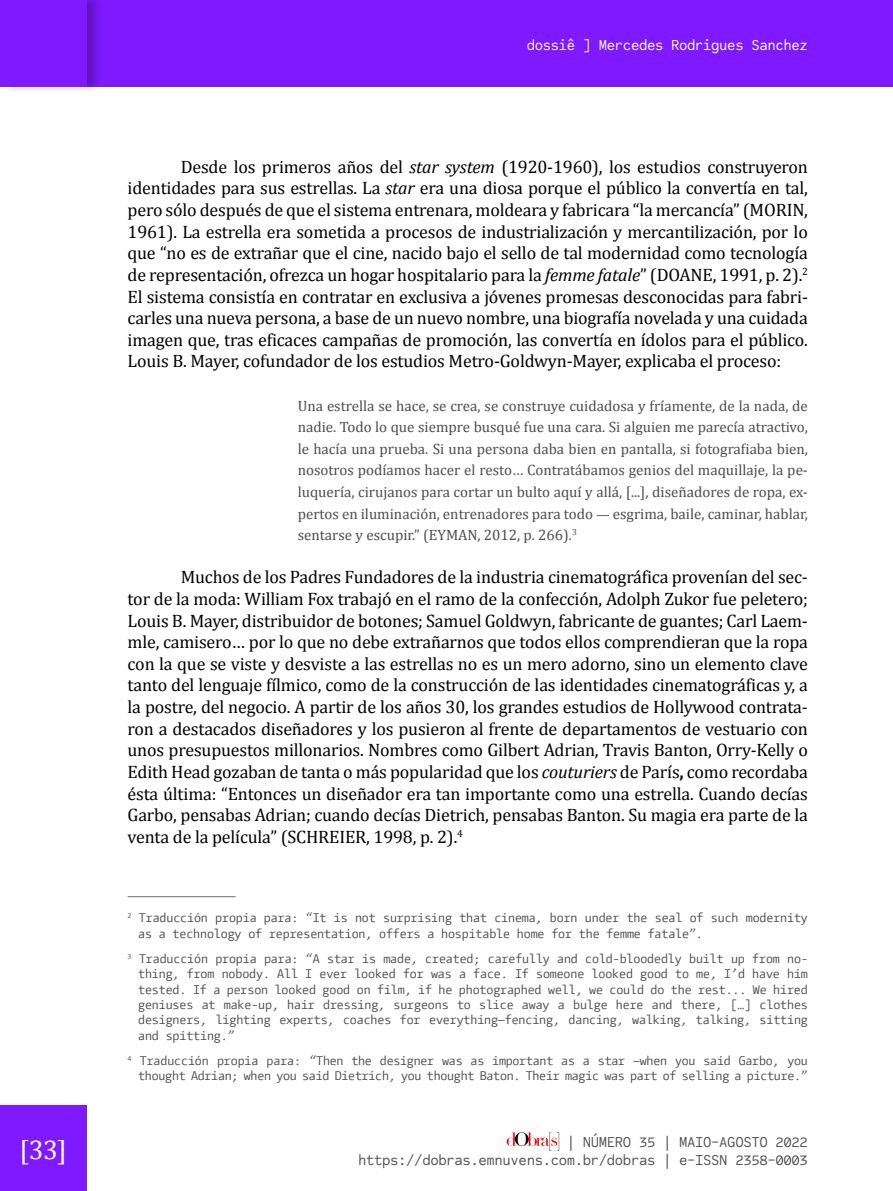
<style>
.page{position:relative;width:893px;height:1191px;background:#fff}
.page>*{position:absolute;margin:0;border:0;box-sizing:border-box;transform-origin:0 0}
.t1{font:27px "Cambria";color:#fff}
.t2{font:18px/21.6px "Cambria";letter-spacing:-.01em;color:#000;text-align:justify}
.t3{font:15px/21.6px "Cambria";color:#4d4d4d;text-align:justify}
.t4{font:15px/18px "Code Saver";letter-spacing:-.025em;color:#4d4d4d;text-align:right}
.t5{font:15px "Code Saver";letter-spacing:-.025em;color:#fff}
.t6{font:12.75px/15.3px "Camingo Code";letter-spacing:-.01em;color:#4d4d4d}
.s1{font-style:italic}
.s2{font-size:13.5px}
.s3{font-weight:700}
</style>
<div class="page">
<div style="left:0;top:1106px;width:86px;height:85px;background:#7f19ff"></div>
<svg style="left:507px;top:1132px;width:52px;height:18px"></svg>
<div style="left:0;top:0;width:893px;height:86px;background:#7f19ff"></div>
<div style="left:0;top:0;width:104px;height:95px;background:#000;opacity:.25"></div>
<div style="left:0;top:0;width:86px;height:86px;background:#7f19ff"></div>
<hr style="left:128px;top:896px;width:108px;height:1px;background:#6d6e71">
<p class="t5" style="left:527px;top:36px;width:283px">dossiê ] Mercedes Rodrigues Sanchez</p>
<p class="t2" style="left:128px;top:156px;width:682px;text-indent:53px">Desde los primeros años del <span class="s1">star system</span> (1920-1960), los estudios construyeron identidades para sus estrellas. La <span class="s1">star</span> era una diosa porque el público la convertía en tal, pero sólo después de que el sistema entrenara, moldeara y fabricara “la mercancía” (MORIN, 1961). La estrella era sometida a procesos de industrialización y mercantilización, por lo que “no es de extrañar que el cine, nacido bajo el sello de tal modernidad como tecnología de representación, ofrezca un hogar hospitalario para la <span class="s1">femme fatale</span>” (DOANE, 1991, p. 2).<sup>2<br></sup>El sistema consistía en contratar en exclusiva a jóvenes promesas desconocidas para fabri&shy;carles una nueva persona, a base de un nuevo nombre, una biografía novelada y una cuidada imagen que, tras eficaces campañas de promoción, las convertía en ídolos para el público.<br>Louis B. Mayer, cofundador de los estudios Metro-Goldwyn-Mayer, explicaba el proceso:</p>
<p class="t3" style="left:298px;top:394px;width:512px">Una estrella se hace, se crea, se construye cuidadosa y fríamente, de la nada, de nadie. Todo lo que siempre busqué fue una cara. Si alguien me parecía atractivo, le hacía una prueba. Si una persona daba bien en pantalla, si fotografiaba bien, nosotros podíamos hacer el resto… Contratábamos genios del maquillaje, la pe&shy;luquería, cirujanos para cortar un bulto aquí y allá, [...], diseñadores de ropa, ex&shy;pertos en iluminación, entrenadores para todo <span class="s2">—</span> esgrima, baile, caminar, hablar, sentarse y escupir.” (EYMAN, 2012, p. 266).<sup>3</sup></p>
<p class="t2" style="left:128px;top:566px;width:682px;text-indent:53px">Muchos de los Padres Fundadores de la industria cinematográfica provenían del sec&shy;tor de la moda: William Fox trabajó en el ramo de la confección, Adolph Zukor fue peletero; Louis B. Mayer, distribuidor de botones; Samuel Goldwyn, fabricante de guantes; Carl Laem&shy;mle, camisero… por lo que no debe extrañarnos que todos ellos comprendieran que la ropa con la que se viste y desviste a las estrellas no es un mero adorno, sino un elemento clave tanto del lenguaje fílmico, como de la construcción de las identidades cinematográficas y, a la postre, del negocio. A partir de los años 30, los grandes estudios de Hollywood contrata&shy;ron a destacados diseñadores y los pusieron al frente de departamentos de vestuario con unos presupuestos millonarios. Nombres como Gilbert Adrian, Travis Banton, Orry-Kelly o Edith Head gozaban de tanta o más popularidad que los <span class="s1">couturiers</span> de París<span class="s3">,</span> como recordaba ésta última: “Entonces un diseñador era tan importante como una estrella. Cuando decías Garbo, pensabas Adrian; cuando decías Dietrich, pensabas Banton. Su magia era parte de la venta de la película” (SCHREIER, 1998, p. 2).<sup>4</sup></p>
<p class="t6" style="left:138px;top:909px;width:671px;text-indent:-11px"><sup>2</sup> Traducción propia para: “It is not surprising that cinema, born under the seal of such modernity as a technology of representation, offers a hospitable home for the femme fatale”.</p>
<p class="t6" style="left:138px;top:950px;width:671px;text-align:justify;text-indent:-11px"><sup>3</sup> Traducción propia para: “A star is made, created; carefully and cold-bloodedly built up from no&shy;thing, from nobody. All I ever looked for was a face. If someone looked good to me, I’d have him tested. If a person looked good on film, if he photographed well, we could do the rest... We hired geniuses at make-up, hair dressing, surgeons to slice away a bulge here and there, […] clothes designers, lighting experts, coaches for everything—fencing, dancing, walking, talking, sitting and spitting.”</p>
<p class="t6" style="left:128px;top:1052px;width:682px;text-align:right"><sup>4</sup> Traducción propia para: “Then the designer was as important as a star –when you said Garbo, you thought Adrian; when you said Dietrich, you thought Baton. Their magic was part of selling a picture.”</p>
<h1 class="t1" style="left:19px;top:1133px;width:49px">[33]</h1>
<p class="t4" style="left:358px;top:1132px;width:451px">| NÚMERO 35 | MAIO-AGOSTO 2022 https://dobras.emnuvens.com.br/dobras | e-ISSN 2358-0003</p>
</div>
